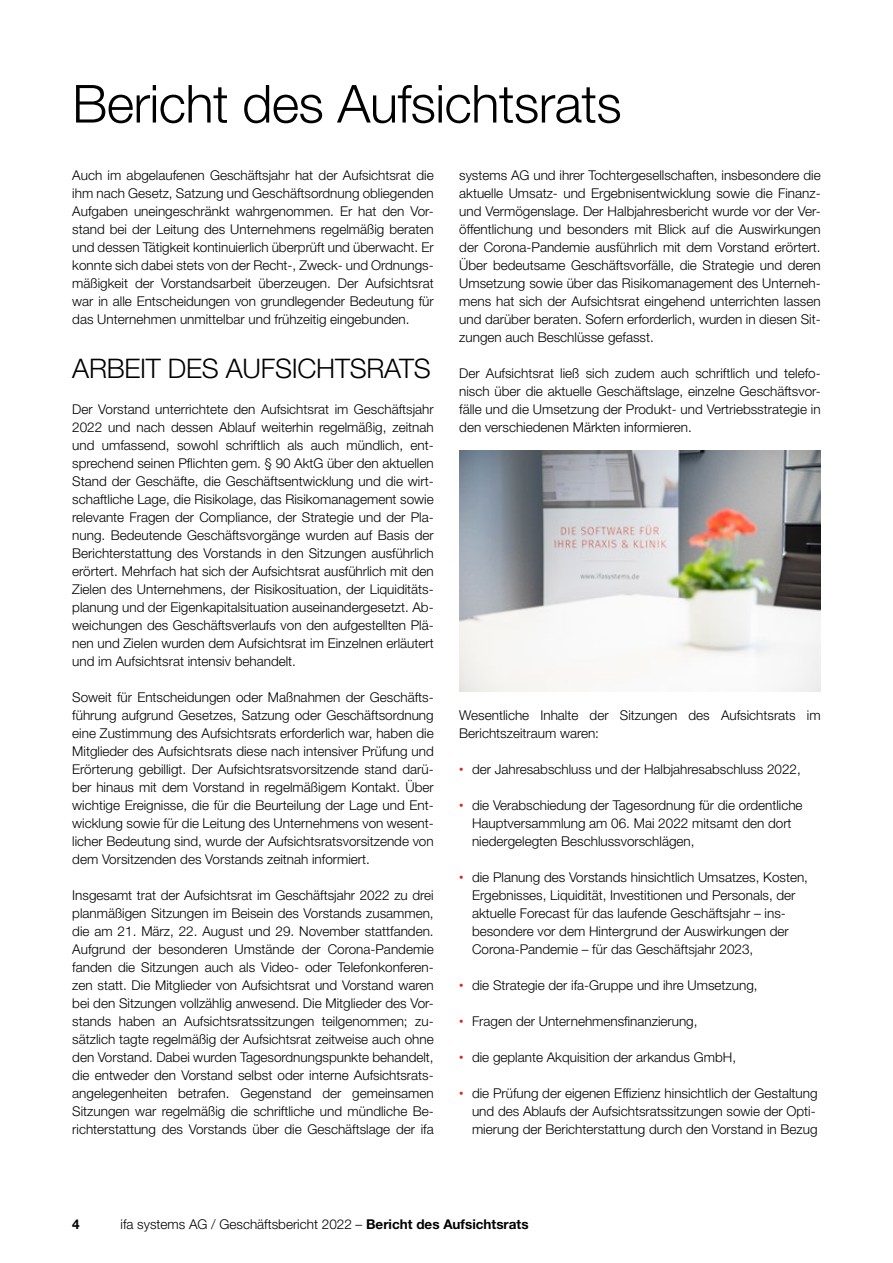
<style>
.page{position:relative;width:893px;height:1263px;background:#fff}
.page>*{position:absolute;margin:0;border:0;box-sizing:border-box;transform-origin:0 0}
.t1{font:300 52.5px "Helvetica Neue LT Pro";letter-spacing:-.01em;color:#000}
.t2{font:300 27px "Helvetica Neue LT Pro";letter-spacing:-.01em;color:#000}
.t3{font:300 13.5px/18px "Helvetica Neue LT Pro";color:#000;text-align:justify}
.t4{font:700 13.5px "Helvetica Neue LT Pro";color:#000}
.s1{font-family:"Fira Sans";font-weight:400;color:#dd251d}
.s2{font-weight:700}
</style>
<div class="page">
<img style="left:459px;top:450px;width:362px;height:241px">
<h1 class="t1" style="left:72px;top:72px;width:551px">Bericht des Aufsichtsrats</h1>
<p class="t3" style="left:72px;top:166px;width:363px">Auch im abgelaufenen Geschäftsjahr hat der Aufsichtsrat die ihm nach Gesetz, Satzung und Geschäftsordnung obliegenden Aufgaben uneingeschränkt wahrgenommen. Er hat den Vor&shy;stand bei der Leitung des Unternehmens regelmäßig beraten und dessen Tätigkeit kontinuierlich überprüft und überwacht. Er konnte sich dabei stets von der Recht-, Zweck- und Ordnungs&shy;mäßigkeit der Vorstandsarbeit überzeugen. Der Aufsichtsrat war in alle Entscheidungen von grundlegender Bedeutung für das Unternehmen unmittelbar und frühzeitig eingebunden.</p>
<h2 class="t2" style="left:72px;top:352px;width:360px">ARBEIT DES AUFSICHTSRATS</h2>
<p class="t3" style="left:72px;top:400px;width:363px">Der Vorstand unterrichtete den Aufsichtsrat im Geschäftsjahr 2022 und nach dessen Ablauf weiterhin regelmäßig, zeitnah und umfassend, sowohl schriftlich als auch mündlich, ent&shy;sprechend seinen Pflichten gem. § 90 AktG über den aktuellen Stand der Geschäfte, die Geschäftsentwicklung und die wirt&shy;schaftliche Lage, die Risikolage, das Risikomanagement sowie relevante Fragen der Compliance, der Strategie und der Pla&shy;nung. Bedeutende Geschäftsvorgänge wurden auf Basis der Berichterstattung des Vorstands in den Sitzungen ausführlich erörtert. Mehrfach hat sich der Aufsichtsrat ausführlich mit den Zielen des Unternehmens, der Risikosituation, der Liquiditäts&shy;planung und der Eigenkapitalsituation auseinandergesetzt. Ab&shy;weichungen des Geschäftsverlaufs von den aufgestellten Plä&shy;nen und Zielen wurden dem Aufsichtsrat im Einzelnen erläutert und im Aufsichtsrat intensiv behandelt.</p>
<p class="t3" style="left:72px;top:688px;width:363px">Soweit für Entscheidungen oder Maßnahmen der Geschäfts&shy;führung aufgrund Gesetzes, Satzung oder Geschäftsordnung eine Zustimmung des Aufsichtsrats erforderlich war, haben die Mitglieder des Aufsichtsrats diese nach intensiver Prüfung und Erörterung gebilligt. Der Aufsichtsratsvorsitzende stand darü&shy;ber hinaus mit dem Vorstand in regelmäßigem Kontakt. Über wichtige Ereignisse, die für die Beurteilung der Lage und Ent&shy;wicklung sowie für die Leitung des Unternehmens von wesent&shy;licher Bedeutung sind, wurde der Aufsichtsratsvorsitzende von dem Vorsitzenden des Vorstands zeitnah informiert.</p>
<p class="t3" style="left:72px;top:886px;width:363px">Insgesamt trat der Aufsichtsrat im Geschäftsjahr 2022 zu drei planmäßigen Sitzungen im Beisein des Vorstands zusammen, die am 21. März, 22. August und 29. November stattfanden.<br>Aufgrund der besonderen Umstände der Corona-Pandemie fanden die Sitzungen auch als Video- oder Telefonkonferen&shy;zen statt. Die Mitglieder von Aufsichtsrat und Vorstand waren bei den Sitzungen vollzählig anwesend. Die Mitglieder des Vor&shy;stands haben an Aufsichtsratssitzungen teilgenommen; zu&shy;sätzlich tagte regelmäßig der Aufsichtsrat zeitweise auch ohne den Vorstand. Dabei wurden Tagesordnungspunkte behandelt, die entweder den Vorstand selbst oder interne Aufsichtsrats&shy;angelegenheiten betrafen. Gegenstand der gemeinsamen Sitzungen war regelmäßig die schriftliche und mündliche Be&shy;richterstattung des Vorstands über die Geschäftslage der ifa</p>
<p class="t3" style="left:459px;top:166px;width:363px">systems AG und ihrer Tochtergesellschaften, insbesondere die aktuelle Umsatz- und Ergebnisentwicklung sowie die Finanz&shy;und Vermögenslage. Der Halbjahresbericht wurde vor der Ver&shy;öffentlichung und besonders mit Blick auf die Auswirkungen der Corona-Pandemie ausführlich mit dem Vorstand erörtert.<br>Über bedeutsame Geschäftsvorfälle, die Strategie und deren Umsetzung sowie über das Risikomanagement des Unterneh&shy;mens hat sich der Aufsichtsrat eingehend unterrichten lassen und darüber beraten. Sofern erforderlich, wurden in diesen Sit&shy;zungen auch Beschlüsse gefasst.</p>
<p class="t3" style="left:459px;top:364px;width:363px">Der Aufsichtsrat ließ sich zudem auch schriftlich und telefo&shy;nisch über die aktuelle Geschäftslage, einzelne Geschäftsvor&shy;fälle und die Umsetzung der Produkt- und Vertriebsstrategie in den verschiedenen Märkten informieren.</p>
<p class="t3" style="left:459px;top:706px;width:363px">Wesentliche Inhalte der Sitzungen des Aufsichtsrats im<br>Berichtszeitraum waren:</p>
<p class="t3" style="left:459px;top:760px;width:343px"><span class="s1">•</span> der Jahresabschluss und der Halbjahresabschluss 2022,</p>
<p class="t3" style="left:472px;top:796px;width:332px;text-align:left;text-indent:-13px"><span class="s1">•</span> die Verabschiedung der Tagesordnung für die ordentliche<br>Hauptversammlung am 06. Mai 2022 mitsamt den dort niedergelegten Beschlussvorschlägen,</p>
<p class="t3" style="left:472px;top:868px;width:338px;text-align:left;text-indent:-13px"><span class="s1">•</span> die Planung des Vorstands hinsichtlich Umsatzes, Kosten, Ergebnisses, Liquidität, Investitionen und Personals, der aktuelle Forecast für das laufende Geschäftsjahr – ins&shy;besondere vor dem Hintergrund der Auswirkungen der Corona-Pandemie – für das Geschäftsjahr 2023,</p>
<p class="t3" style="left:459px;top:976px;width:300px"><span class="s1">•</span> die Strategie der ifa-Gruppe und ihre Umsetzung,</p>
<p class="t3" style="left:459px;top:1012px;width:240px"><span class="s1">•</span> Fragen der Unternehmensfinanzierung,</p>
<p class="t3" style="left:459px;top:1048px;width:278px"><span class="s1">•</span> die geplante Akquisition der arkandus GmbH,</p>
<p class="t3" style="left:472px;top:1084px;width:347px;text-align:left;text-indent:-13px"><span class="s1">•</span> die Prüfung der eigenen Effizienz hinsichtlich der Gestaltung und des Ablaufs der Aufsichtsratssitzungen sowie der Opti&shy;mierung der Berichterstattung durch den Vorstand in Bezug</p>
<p class="t4" style="left:72px;top:1216px;width:9px">4</p>
<p class="t3" style="left:121px;top:1215px;width:410px">ifa systems AG / Geschäftsbericht 2022 – <span class="s2">Bericht des Aufsichtsrats</span></p>
</div>
